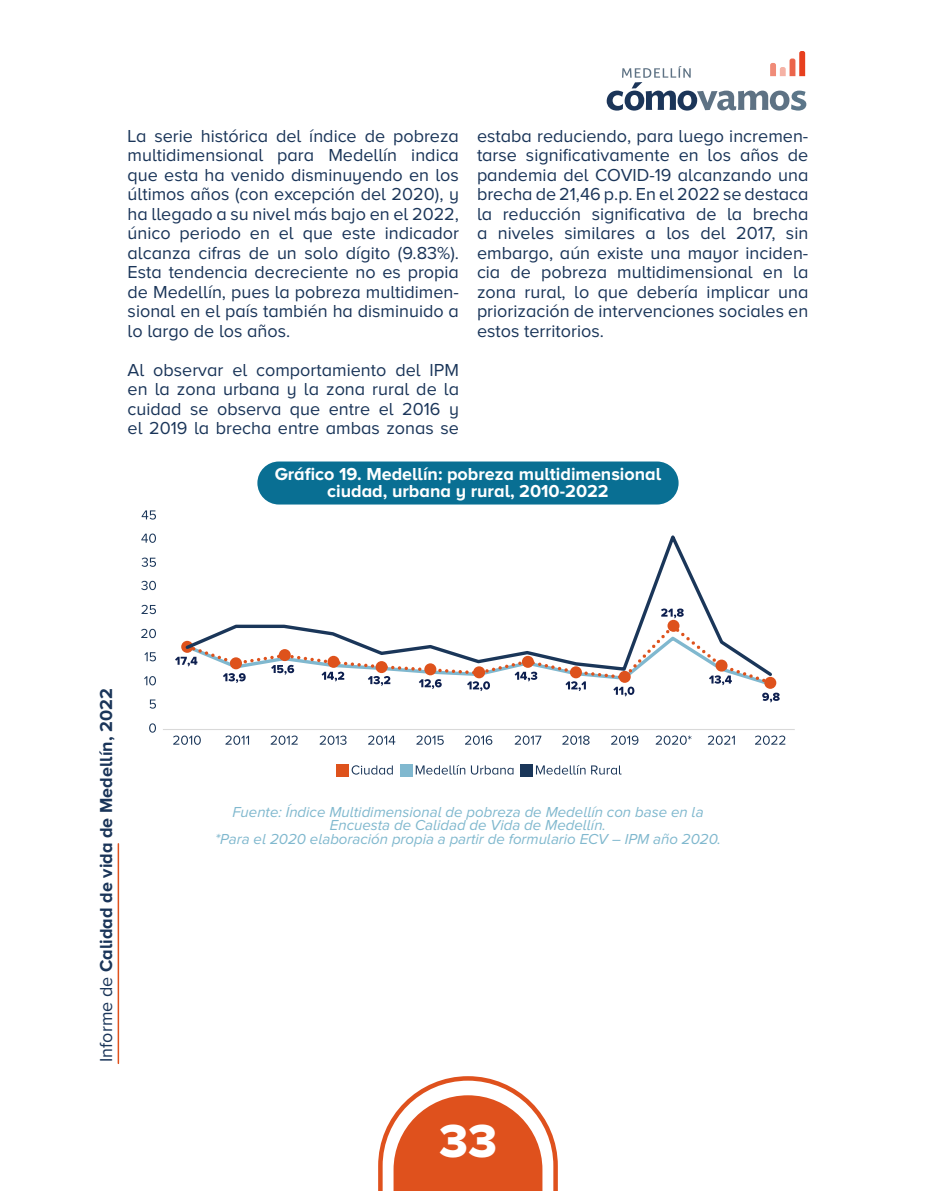
<style>
.page{position:relative;width:936px;height:1191px;background:#fff}
.page>*{position:absolute;margin:0;border:0;box-sizing:border-box;transform-origin:0 0}
.t1{font:48px "Proxima Nova A Extrabld";color:#fff}
.t2{font:18px/19.5px "Proxima Nova A";color:#1a3559;text-align:justify}
.t3{font:700 18px/16.5px "Proxima Nova A";color:#fff;text-align:center}
.t4{font:700 18px "Proxima Nova A";color:#1a3559}
.t5{font:italic 15px/13.5px "Proxima Nova A";color:#80b8ce;text-align:center}
.s1{font-weight:400}
</style>
<div class="page">
<svg style="left:378px;top:1076px;width:180px;height:115px"></svg>
<svg style="left:606px;top:51px;width:200px;height:60px"></svg>
<hr style="left:118px;top:844px;width:1px;height:219px;background:#df511d">
<div style="left:257px;top:461px;width:421px;height:43px;background:#096f93;border-radius:22px"></div>
<hr style="left:163px;top:729px;width:631px;height:1px;background:#d9d9d9">
<svg style="left:235px;top:535px;width:481px;height:90px"></svg>
<svg style="left:661px;top:608px;width:22px;height:10px"></svg>
<svg style="left:175px;top:625px;width:604px;height:77px"></svg>
<svg style="left:149px;top:723px;width:7px;height:9px"></svg>
<svg style="left:150px;top:699px;width:6px;height:9px"></svg>
<svg style="left:144px;top:676px;width:12px;height:9px"></svg>
<svg style="left:144px;top:652px;width:12px;height:9px"></svg>
<svg style="left:141px;top:629px;width:15px;height:9px"></svg>
<svg style="left:141px;top:605px;width:15px;height:9px"></svg>
<svg style="left:141px;top:581px;width:15px;height:9px"></svg>
<svg style="left:142px;top:557px;width:14px;height:10px"></svg>
<svg style="left:141px;top:533px;width:15px;height:10px"></svg>
<svg style="left:142px;top:510px;width:14px;height:9px"></svg>
<svg style="left:173px;top:735px;width:28px;height:10px"></svg>
<svg style="left:225px;top:735px;width:24px;height:10px"></svg>
<svg style="left:271px;top:735px;width:26px;height:10px"></svg>
<svg style="left:319px;top:735px;width:27px;height:10px"></svg>
<svg style="left:368px;top:735px;width:27px;height:10px"></svg>
<svg style="left:416px;top:735px;width:28px;height:10px"></svg>
<svg style="left:465px;top:735px;width:27px;height:10px"></svg>
<svg style="left:514px;top:735px;width:27px;height:10px"></svg>
<svg style="left:562px;top:735px;width:27px;height:10px"></svg>
<svg style="left:611px;top:735px;width:27px;height:10px"></svg>
<svg style="left:655px;top:735px;width:36px;height:10px"></svg>
<svg style="left:707px;top:735px;width:27px;height:10px"></svg>
<svg style="left:755px;top:735px;width:30px;height:10px"></svg>
<svg style="left:415px;top:765px;width:50px;height:9px"></svg>
<svg style="left:471px;top:765px;width:42px;height:9px"></svg>
<svg style="left:351px;top:765px;width:42px;height:9px"></svg>
<div style="left:336px;top:764px;width:13px;height:12px;background:#de521c"></div>
<div style="left:400px;top:764px;width:13px;height:12px;background:#80b8cf"></div>
<svg style="left:536px;top:765px;width:49px;height:9px"></svg>
<svg style="left:591px;top:765px;width:30px;height:9px"></svg>
<div style="left:520px;top:764px;width:13px;height:12px;background:#1a3659"></div>
<p class="t2" style="left:128px;top:126px;width:333px">La serie histórica del índice de pobreza multidimensional para Medellín indica que esta ha venido disminuyendo en los últimos años (con excepción del 2020), y ha llegado a su nivel más bajo en el 2022, único periodo en el que este indicador alcanza cifras de un solo dígito (9.83%).<br>Esta tendencia decreciente no es propia de Medellín, pues la pobreza multidimen&shy;sional en el país también ha disminuido a lo largo de los años.</p>
<p class="t2" style="left:128px;top:360px;width:333px">Al observar el comportamiento del IPM en la zona urbana y la zona rural de la cuidad se observa que entre el 2016 y el 2019 la brecha entre ambas zonas se</p>
<p class="t2" style="left:477px;top:126px;width:333px">estaba reduciendo, para luego incremen&shy;tarse significativamente en los años de pandemia del COVID-19 alcanzando una brecha de 21,46 p.p. En el 2022 se destaca la reducción significativa de la brecha a niveles similares a los del 2017, sin embargo, aún existe una mayor inciden&shy;cia de pobreza multidimensional en la zona rural, lo que debería implicar una priorización de intervenciones sociales en estos territorios.</p>
<p class="t3" style="left:275px;top:465px;width:388px">Gráfico 19. Medellín: pobreza multidimensional ciudad, urbana y rural, 2010-2022</p>
<p class="t4" style="left:96px;top:1062px;width:375px;rotate:-90deg"><span class="s1">Informe de</span> Calidad de vida de Medellín, 2022</p>
<p class="t5" style="left:215px;top:804px;width:507px">Fuente: Índice Multidimensional de pobreza de Medellín con base en la<br>Encuesta de Calidad de Vida de Medellín.<br>*Para el 2020 elaboración propia a partir de formulario ECV – IPM año 2020.</p>
<h1 class="t1" style="left:439px;top:1112px;width:59px">33</h1>
</div>
